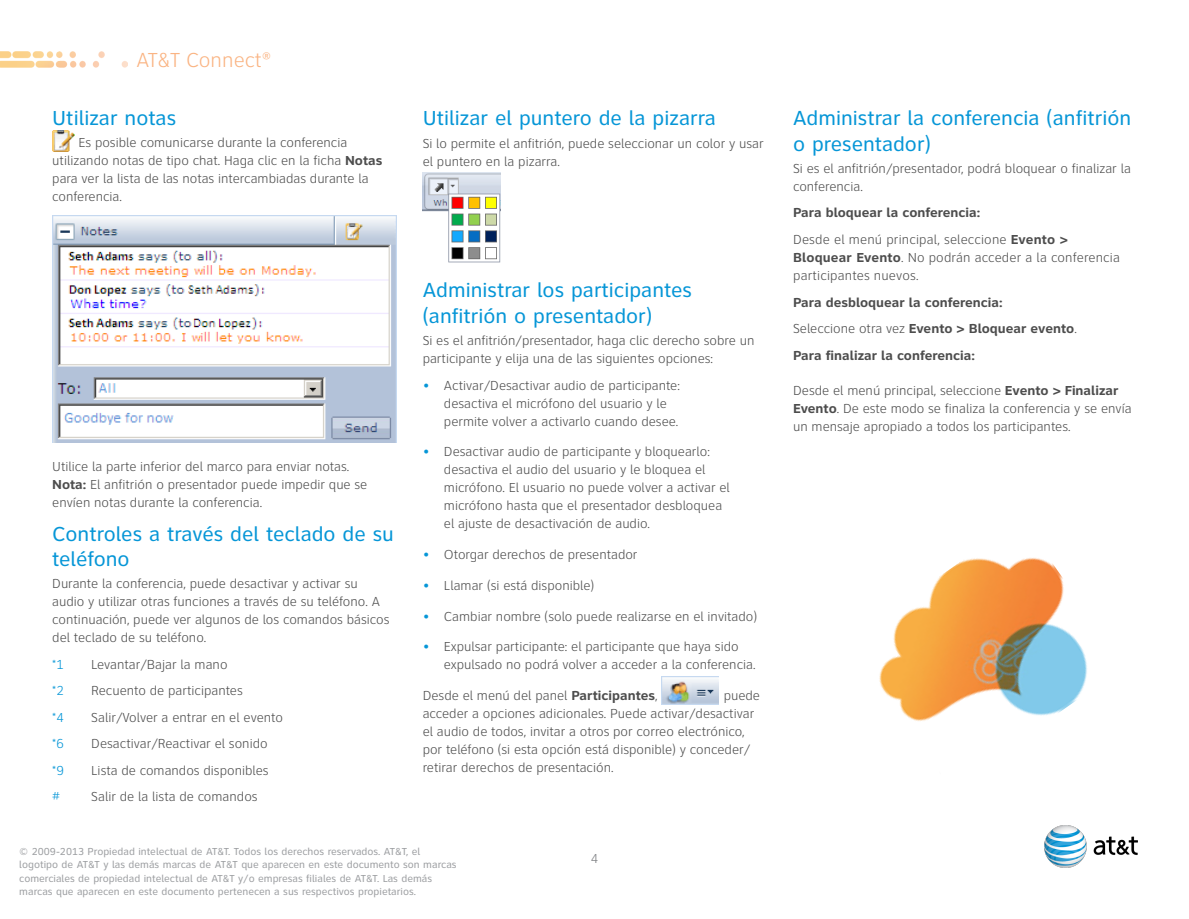
<style>
.page{position:relative;width:1189px;height:919px;background:#fff}
.page>*{position:absolute;margin:0;border:0;box-sizing:border-box;transform-origin:0 0}
.body_text_sub_head{font:21px/25.5px "Clearview ATT";color:#0696d7}
.t1{font:300 21px "Clearview ATT";color:#fab483}
.body_tabs{font:300 13.5px/18px "Clearview ATT";color:#4d4d4d}
.bullet_list{font:300 13.5px/18px "Clearview ATT";color:#4d4d4d}
.body{font:300 13.5px/18px "Clearview ATT";color:#4d4d4d}
.body_tabs-2{font:700 13.5px "Clearview ATT";color:#4d4d4d}
.body_tabs-3{font:300 13.5px "Clearview ATT";color:#0696d7}
.t2{font:300 13.5px "Clearview ATT";color:#808285}
.body-2{font:10.5px/13.5px "Clearview ATT";color:#9d9fa2}
.s1{font-weight:700}
.s2{color:#0696d7}
.s3{font-weight:300}
</style>
<div class="page">
<img style="left:1044px;top:825px;width:93px;height:42px">
<img style="left:0;top:52px;width:128px;height:16px">
<img style="left:879px;top:557px;width:208px;height:164px">
<img style="left:52px;top:130px;width:23px;height:22px">
<img style="left:52px;top:215px;width:344px;height:227px">
<img style="left:423px;top:173px;width:78px;height:90px">
<img style="left:661px;top:676px;width:58px;height:28px">
<h1 class="t1" style="left:136px;top:49px;width:137px">AT&amp;T Connect®</h1>
<p class="body_text_sub_head" style="left:52px;top:106px;width:125px">Utilizar notas</p>
<p class="body_tabs" style="left:52px;top:134px;width:332px;text-indent:26px">Es posible comunicarse durante la conferencia utilizando notas de tipo chat. Haga clic en la ficha <span class="s1">Notas </span>para ver la lista de las notas intercambiadas durante la conferencia.</p>
<p class="body_text_sub_head" style="left:423px;top:106px;width:295px">Utilizar el puntero de la pizarra</p>
<p class="body_tabs" style="left:423px;top:134px;width:343px">Si lo permite el anfitrión, puede seleccionar un color y usar el puntero en la pizarra.</p>
<p class="body_tabs" style="left:52px;top:457px;width:317px">Utilice la parte inferior del marco para enviar notas.<br><span class="s1">Nota:</span> El anfitrión o presentador puede impedir que se envíen notas durante la conferencia.</p>
<p class="body_text_sub_head" style="left:52px;top:521px;width:343px">Controles a través del teclado de su teléfono</p>
<p class="body_tabs" style="left:52px;top:575px;width:339px">Durante la conferencia, puede desactivar y activar su audio y utilizar otras funciones a través de su teléfono. A continuación, puede ver algunos de los comandos básicos del teclado de su teléfono.</p>
<p class="body_tabs-3" style="left:52px;top:657px;width:13px">*1</p>
<p class="body_tabs" style="left:91px;top:655px;width:138px">Levantar/Bajar la mano</p>
<p class="body_tabs-3" style="left:52px;top:683px;width:13px">*2</p>
<p class="body_tabs" style="left:91px;top:682px;width:153px">Recuento de participantes</p>
<p class="body_tabs-3" style="left:52px;top:710px;width:13px">*4</p>
<p class="body_tabs" style="left:91px;top:708px;width:193px">Salir/Volver a entrar en el evento</p>
<p class="body_tabs-3" style="left:52px;top:736px;width:13px">*6</p>
<p class="body_tabs" style="left:91px;top:735px;width:178px">Desactivar/Reactivar el sonido</p>
<p class="body_tabs-3" style="left:52px;top:763px;width:13px">*9</p>
<p class="body_tabs" style="left:91px;top:761px;width:179px">Lista de comandos disponibles</p>
<p class="body_tabs-3" style="left:52px;top:789px;width:9px">#</p>
<p class="body_tabs" style="left:91px;top:788px;width:168px">Salir de la lista de comandos</p>
<p class="body_text_sub_head" style="left:423px;top:277px;width:271px">Administrar los participantes (anfitrión o presentador)</p>
<p class="body" style="left:423px;top:332px;width:333px">Si es el anfitrión/presentador, haga clic derecho sobre un participante y elija una de las siguientes opciones:</p>
<p class="bullet_list" style="left:444px;top:376px;width:237px;text-indent:-21px"><span class="s2">•</span> Activar/Desactivar audio de participante: desactiva el micrófono del usuario y le permite volver a activarlo cuando desee.</p>
<p class="bullet_list" style="left:444px;top:443px;width:287px;text-indent:-21px"><span class="s2">•</span> Desactivar audio de participante y bloquearlo: desactiva el audio del usuario y le bloquea el micrófono. El usuario no puede volver a activar el micrófono hasta que el presentador desbloquea el ajuste de desactivación de audio.</p>
<p class="bullet_list" style="left:423px;top:546px;width:216px"><span class="s2">•</span> Otorgar derechos de presentador</p>
<p class="bullet_list" style="left:423px;top:576px;width:173px"><span class="s2">•</span> Llamar (si está disponible)</p>
<p class="bullet_list" style="left:423px;top:607px;width:336px"><span class="s2">•</span> Cambiar nombre (solo puede realizarse en el invitado)</p>
<p class="bullet_list" style="left:444px;top:638px;width:313px;text-indent:-21px"><span class="s2">•</span> Expulsar participante: el participante que haya sido expulsado no podrá volver a acceder a la conferencia.</p>
<p class="body" style="left:423px;top:687px;width:236px">Desde el menú del panel <span class="s1">Participantes</span>,</p>
<p class="body" style="left:423px;top:687px;width:339px;text-indent:301px">puede acceder a opciones adicionales. Puede activar/desactivar el audio de todos, invitar a otros por correo electrónico, por teléfono (si esta opción está disponible) y conceder/ retirar derechos de presentación.</p>
<p class="body-2" style="left:19px;top:844px;width:439px">© 2009-2013 Propiedad intelectual de AT&amp;T. Todos los derechos reservados. AT&amp;T, el logotipo de AT&amp;T y las demás marcas de AT&amp;T que aparecen en este documento son marcas comerciales de propiedad intelectual de AT&amp;T y/o empresas filiales de AT&amp;T. Las demás marcas que aparecen en este documento pertenecen a sus respectivos propietarios.</p>
<p class="t2" style="left:591px;top:851px;width:9px">4</p>
<p class="body_text_sub_head" style="left:793px;top:106px;width:340px">Administrar la conferencia (anfitrión o presentador)</p>
<p class="body_tabs" style="left:793px;top:160px;width:339px">Si es el anfitrión/presentador, podrá bloquear o finalizar la conferencia.</p>
<p class="body_tabs-2" style="left:793px;top:205px;width:189px">Para bloquear la conferencia:</p>
<p class="body_tabs" style="left:793px;top:231px;width:328px">Desde el menú principal, seleccione <span class="s1">Evento &gt;<br>Bloquear Evento</span>. No podrán acceder a la conferencia participantes nuevos.</p>
<p class="body_tabs-2" style="left:793px;top:294px;width:211px">Para desbloquear la conferencia:</p>
<p class="body_tabs-2" style="left:793px;top:321px;width:285px"><span class="s3">Seleccione otra vez</span> Evento &gt; Bloquear evento<span class="s3">.</span></p>
<p class="body_tabs-2" style="left:793px;top:347px;width:183px">Para finalizar la conferencia:</p>
<p class="body_tabs" style="left:793px;top:382px;width:340px">Desde el menú principal, seleccione <span class="s1">Evento &gt; Finalizar<br>Evento</span>. De este modo se finaliza la conferencia y se envía un mensaje apropiado a todos los participantes.</p>
</div>
